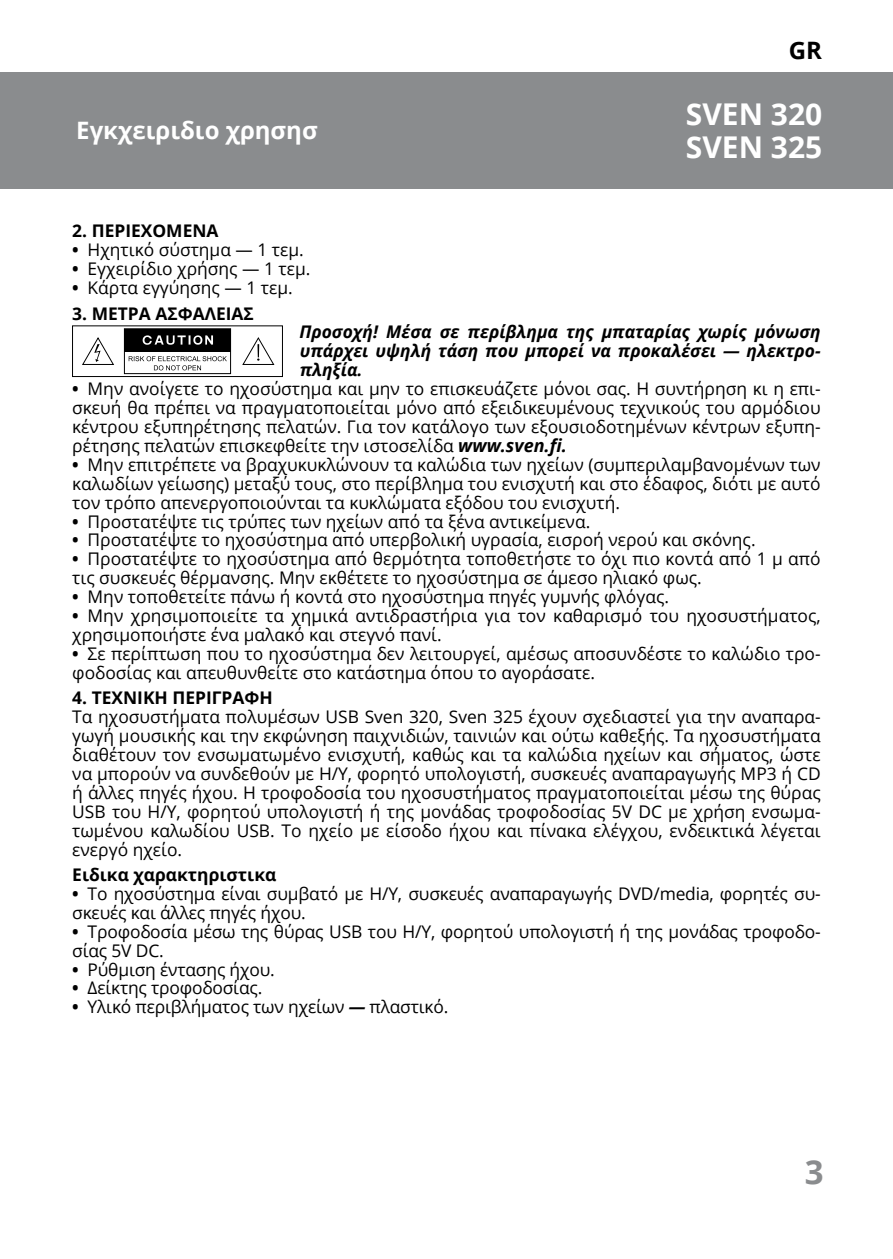
<style>
.page{position:relative;width:893px;height:1259px;background:#fff}
.page>*{position:absolute;margin:0;border:0;box-sizing:border-box;transform-origin:0 0}
.t1{font:700 33px "Open Sans";color:#8a8c8e}
.t2{font:700 30px/33px "Open Sans";color:#fff}
.t3{font:700 24px "Open Sans";color:#fff}
.t4{font:700 24px "Open Sans";color:#000}
.t5{font:17.4px/18.9px "Open Sans";color:#000}
.t6{font:italic 700 17.4px/18.9px "Open Sans";color:#000;text-align:justify}
.t7{font:700 17.4px "Open Sans";color:#000}
.s1{font-weight:700}
.s2{font-weight:700;font-style:italic;font-size:18px}
.s3{font-weight:700;font-style:italic}
</style>
<div class="page">
<div style="left:0;top:72px;width:893px;height:117px;background:#8a8c8e"></div>
<div style="left:72px;top:325px;width:211px;height:52px;border:1px solid #000"></div>
<div style="left:124px;top:328px;width:107px;height:46px;border:1px solid #000"></div>
<div style="left:124px;top:329px;width:107px;height:22px;background:#000"></div>
<svg style="left:143px;top:335px;width:70px;height:10px"></svg>
<svg style="left:129px;top:356px;width:98px;height:14px"></svg>
<svg style="left:82px;top:337px;width:32px;height:28px"></svg>
<svg style="left:242px;top:337px;width:33px;height:28px"></svg>
<h3 class="t3" style="left:76px;top:114px;width:243px">Εγκχειριδιο χρησησ</h3>
<h3 class="t4" style="left:789px;top:34px;width:35px">GR</h3>
<h2 class="t2" style="left:686px;top:97px;width:138px">SVEN 320<br>SVEN 325</h2>
<p class="t7" style="left:72px;top:219px;width:148px">2. ΠΕΡΙΕΧΟΜΕΝΑ</p>
<p class="t5" style="left:72px;top:240px;width:233px"><span class="s1">•</span> Ηχητικό σύστημα — 1 τεμ.</p>
<p class="t5" style="left:72px;top:259px;width:240px"><span class="s1">•</span> Εγχειρίδιο χρήσης — 1 τεμ.</p>
<p class="t5" style="left:72px;top:278px;width:222px"><span class="s1">•</span> Κάρτα εγγύησης — 1 τεμ.</p>
<p class="t7" style="left:72px;top:301px;width:183px">3. ΜΕΤΡΑ ΑΣΦΑΛΕΙΑΣ</p>
<p class="t6" style="left:299px;top:322px;width:523px">Προσοχή! Μέσα σε περίβλημα της μπαταρίας χωρίς μόνωση υπάρχει υψηλή τάση που μπορεί να προκαλέσει — ηλεκτρο&shy;πληξία.</p>
<p class="t5" style="left:72px;top:379px;width:750px;text-align:justify"><span class="s1">•</span> Μην ανοίγετε το ηχοσύστημα και μην το επισκευάζετε μόνοι σας. Η συντήρηση κι η επι&shy;σκευή θα πρέπει να πραγματοποιείται μόνο από εξειδικευμένους τεχνικούς του αρμόδιου κέντρου εξυπηρέτησης πελατών. Για τον κατάλογο των εξουσιοδοτημένων κέντρων εξυπη&shy;ρέτησης πελατών επισκεφθείτε την ιστοσελίδα <span class="s2">www.sven.fi.</span></p>
<p class="t5" style="left:72px;top:454px;width:750px;text-align:justify"><span class="s1">•</span> Μην επιτρέπετε να βραχυκυκλώνουν τα καλώδια των ηχείων (συμπεριλαμβανομένων των καλωδίων γείωσης) μεταξύ τους, στο περίβλημα του ενισχυτή και στο έδαφος, διότι με αυτό τον τρόπο απενεργοποιούνται τα κυκλώματα εξόδου του ενισχυτή.</p>
<p class="t5" style="left:72px;top:511px;width:519px"><span class="s1">•</span> Προστατέψτε τις τρύπες των ηχείων από τα ξένα αντικείμενα.</p>
<p class="t5" style="left:72px;top:530px;width:685px"><span class="s1">•</span> Προστατέψτε το ηχοσύστημα από υπερβολική υγρασία, εισροή νερού και σκόνης.</p>
<p class="t5" style="left:72px;top:549px;width:750px"><span class="s1">•</span> Προστατέψτε το ηχοσύστημα από θερμότητα τοποθετήστε το όχι πιο κοντά από 1 μ από τις συσκευές θέρμανσης. Μην εκθέτετε το ηχοσύστημα σε άμεσο ηλιακό φως.</p>
<p class="t5" style="left:72px;top:587px;width:598px"><span class="s1">•</span> Μην τοποθετείτε πάνω ή κοντά στο ηχοσύστημα πηγές γυμνής φλόγας.</p>
<p class="t5" style="left:72px;top:606px;width:750px"><span class="s1">•</span> Μην χρησιμοποιείτε τα χημικά αντιδραστήρια για τον καθαρισμό του ηχοσυστήματος, χρησιμοποιήστε ένα μαλακό και στεγνό πανί.</p>
<p class="t5" style="left:72px;top:643px;width:750px"><span class="s1">•</span> Σε περίπτωση που το ηχοσύστημα δεν λειτουργεί, αμέσως αποσυνδέστε το καλώδιο τρο&shy;φοδοσίας και απευθυνθείτε στο κατάστημα όπου το αγοράσατε.</p>
<p class="t7" style="left:72px;top:685px;width:202px">4. ΤΕΧΝΙΚΗ ΠΕΡΙΓΡΑΦΗ</p>
<p class="t5" style="left:72px;top:707px;width:750px;text-align:justify">Τα ηχοσυστήματα πολυμέσων USB Sven 320, Sven 325 έχουν σχεδιαστεί για την αναπαρα&shy;γωγή μουσικής και την εκφώνηση παιχνιδιών, ταινιών και ούτω καθεξής. Τα ηχοσυστήματα διαθέτουν τον ενσωματωμένο ενισχυτή, καθώς και τα καλώδια ηχείων και σήματος, ώστε να μπορούν να συνδεθούν με H/Y, φορητό υπολογιστή, συσκευές αναπαραγωγής МР3 ή CD ή άλλες πηγές ήχου. Η τροφοδοσία του ηχοσυστήματος πραγματοποιείται μέσω της θύρας USB του H/Y, φορητού υπολογιστή ή της μονάδας τροφοδοσίας 5V DC με χρήση ενσωμα&shy;τωμένου καλωδίου USB. Το ηχείο με είσοδο ήχου και πίνακα ελέγχου, ενδεικτικά λέγεται ενεργό ηχείο.</p>
<p class="t7" style="left:72px;top:862px;width:206px">Ειδικα χαρακτηριστικα</p>
<p class="t5" style="left:72px;top:883px;width:750px"><span class="s1">•</span> Το ηχοσύστημα είναι συμβατό με Η/Υ, συσκευές αναπαραγωγής DVD/media, φορητές συ&shy;σκευές και άλλες πηγές ήχου.</p>
<p class="t5" style="left:72px;top:921px;width:750px"><span class="s1">•</span> Τροφοδοσία μέσω της θύρας USB του Η/Υ, φορητού υπολογιστή ή της μονάδας τροφοδο&shy;σίας 5V DC.</p>
<p class="t5" style="left:72px;top:959px;width:204px"><span class="s1">•</span> Ρύθμιση έντασης ήχου.</p>
<p class="t5" style="left:72px;top:978px;width:192px"><span class="s1">•</span> Δείκτης τροφοδοσίας.</p>
<p class="t5" style="left:72px;top:997px;width:378px"><span class="s1">•</span> Υλικό περιβλήματος των ηχείων <span class="s3">—</span> πλαστικό.</p>
<h1 class="t1" style="left:805px;top:1148px;width:20px">3</h1>
</div>
